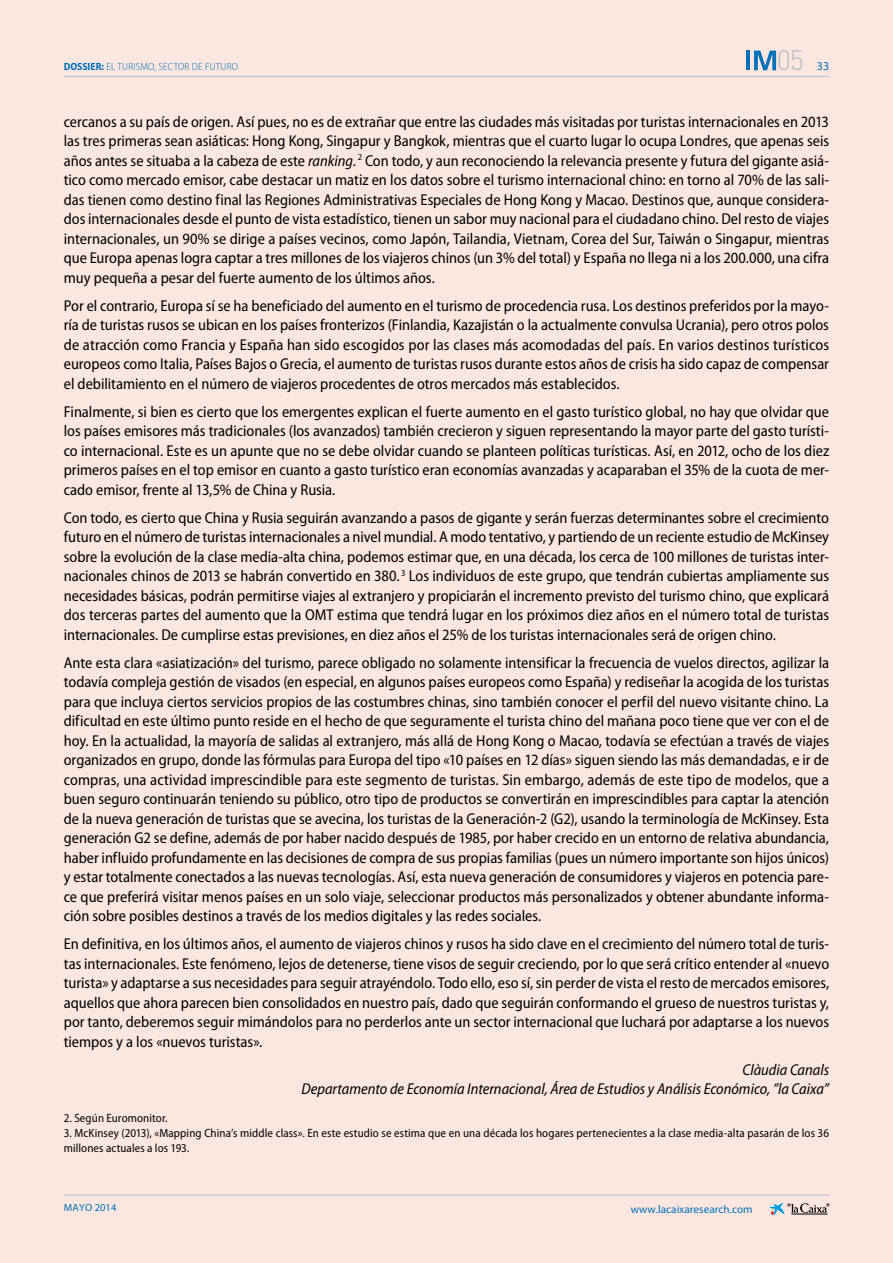
<style>
.page{position:relative;width:893px;height:1263px;background:#fff}
.page>*{position:absolute;margin:0;border:0;box-sizing:border-box;transform-origin:0 0}
.t1{font:300 27.6px "DIN Pro";color:#b2bdc2}
.t2{font:semi-condensed 15.75px/19.5px "Myriad Pro";letter-spacing:-.005em;color:#000;text-align:justify}
.t3{font:italic semi-condensed 15.75px/19.5px "Myriad Pro";color:#000;text-align:right}
.t4{font:semi-condensed 12px/15px "Myriad Pro";letter-spacing:.01em;color:#000}
.t5{font:12px "Myriad Pro";color:#0070ba}
.t6{font:11.25px "Myriad Pro";color:#0070ba}
.t7{font:300 semi-condensed 10.5px "Myriad Pro";letter-spacing:.02em;color:#0070ba}
.t8{font:10.5px "Myriad Pro";letter-spacing:.01em;color:#0070ba}
.s1{font-weight:700}
.s2{font-style:italic}
</style>
<div class="page">
<div style="left:1px;top:0;width:892px;height:1263px;background:#fce7e0"></div>
<svg style="left:0;top:0;width:1px;height:1263px"></svg>
<hr style="left:64px;top:76px;width:765px;height:1px;background:#b2bdc2">
<hr style="left:64px;top:1195px;width:765px;height:1px;background:#b2bdc2">
<svg style="left:769px;top:1203px;width:60px;height:12px"></svg>
<svg style="left:754px;top:51px;width:22px;height:19px"></svg>
<hr style="left:746px;top:51px;width:4px;height:19px;background:#0070ba">
<h1 class="t1" style="left:777px;top:42px;width:29px">05</h1>
<p class="t7" style="left:64px;top:61px;width:176px"><span class="s1">DOSSIER:</span> EL TURISMO, SECTOR DE FUTURO</p>
<p class="t5" style="left:817px;top:60px;width:14px">33</p>
<p class="t2" style="left:64px;top:112px;width:767px">cercanos a su país de origen. Así pues, no es de extrañar que entre las ciudades más visitadas por turistas internacionales en 2013 las tres primeras sean asiáticas: Hong Kong, Singapur y Bangkok, mientras que el cuarto lugar lo ocupa Londres, que apenas seis años antes se situaba a la cabeza de este <span class="s2">ranking</span>. <sup>2</sup> Con todo, y aun reconociendo la relevancia presente y futura del gigante asiá&shy;tico como mercado emisor, cabe destacar un matiz en los datos sobre el turismo internacional chino: en torno al 70% de las sali&shy;das tienen como destino final las Regiones Administrativas Especiales de Hong Kong y Macao. Destinos que, aunque considera&shy;dos internacionales desde el punto de vista estadístico, tienen un sabor muy nacional para el ciudadano chino. Del resto de viajes internacionales, un 90% se dirige a países vecinos, como Japón, Tailandia, Vietnam, Corea del Sur, Taiwán o Singapur, mientras que Europa apenas logra captar a tres millones de los viajeros chinos (un 3% del total) y España no llega ni a los 200.000, una cifra muy pequeña a pesar del fuerte aumento de los últimos años.</p>
<p class="t2" style="left:64px;top:296px;width:767px">Por el contrario, Europa sí se ha beneficiado del aumento en el turismo de procedencia rusa. Los destinos preferidos por la mayo&shy;ría de turistas rusos se ubican en los países fronterizos (Finlandia, Kazajistán o la actualmente convulsa Ucrania), pero otros polos de atracción como Francia y España han sido escogidos por las clases más acomodadas del país. En varios destinos turísticos europeos como Italia, Países Bajos o Grecia, el aumento de turistas rusos durante estos años de crisis ha sido capaz de compensar el debilitamiento en el número de viajeros procedentes de otros mercados más establecidos.</p>
<p class="t2" style="left:64px;top:402px;width:767px">Finalmente, si bien es cierto que los emergentes explican el fuerte aumento en el gasto turístico global, no hay que olvidar que los países emisores más tradicionales (los avanzados) también crecieron y siguen representando la mayor parte del gasto turísti&shy;co internacional. Este es un apunte que no se debe olvidar cuando se planteen políticas turísticas. Así, en 2012, ocho de los diez primeros países en el top emisor en cuanto a gasto turístico eran economías avanzadas y acaparaban el 35% de la cuota de mer&shy;cado emisor, frente al 13,5% de China y Rusia.</p>
<p class="t2" style="left:64px;top:508px;width:767px">Con todo, es cierto que China y Rusia seguirán avanzando a pasos de gigante y serán fuerzas determinantes sobre el crecimiento futuro en el número de turistas internacionales a nivel mundial. A modo tentativo, y partiendo de un reciente estudio de McKinsey sobre la evolución de la clase media-alta china, podemos estimar que, en una década, los cerca de 100 millones de turistas inter&shy;nacionales chinos de 2013 se habrán convertido en 380. <sup>3</sup> Los individuos de este grupo, que tendrán cubiertas ampliamente sus necesidades básicas, podrán permitirse viajes al extranjero y propiciarán el incremento previsto del turismo chino, que explicará dos terceras partes del aumento que la OMT estima que tendrá lugar en los próximos diez años en el número total de turistas internacionales. De cumplirse estas previsiones, en diez años el 25% de los turistas internacionales será de origen chino.</p>
<p class="t2" style="left:64px;top:653px;width:767px">Ante esta clara «asiatización» del turismo, parece obligado no solamente intensificar la frecuencia de vuelos directos, agilizar la todavía compleja gestión de visados (en especial, en algunos países europeos como España) y rediseñar la acogida de los turistas para que incluya ciertos servicios propios de las costumbres chinas, sino también conocer el perfil del nuevo visitante chino. La dificultad en este último punto reside en el hecho de que seguramente el turista chino del mañana poco tiene que ver con el de hoy. En la actualidad, la mayoría de salidas al extranjero, más allá de Hong Kong o Macao, todavía se efectúan a través de viajes organizados en grupo, donde las fórmulas para Europa del tipo «10 países en 12 días» siguen siendo las más demandadas, e ir de compras, una actividad imprescindible para este segmento de turistas. Sin embargo, además de este tipo de modelos, que a buen seguro continuarán teniendo su público, otro tipo de productos se convertirán en imprescindibles para captar la atención de la nueva generación de turistas que se avecina, los turistas de la Generación-2 (G2), usando la terminología de McKinsey. Esta generación G2 se define, además de por haber nacido después de 1985, por haber crecido en un entorno de relativa abundancia, haber influido profundamente en las decisiones de compra de sus propias familias (pues un número importante son hijos únicos) y estar totalmente conectados a las nuevas tecnologías. Así, esta nueva generación de consumidores y viajeros en potencia pare&shy;ce que preferirá visitar menos países en un solo viaje, seleccionar productos más personalizados y obtener abundante informa&shy;ción sobre posibles destinos a través de los medios digitales y las redes sociales.</p>
<p class="t2" style="left:64px;top:934px;width:767px">En definitiva, en los últimos años, el aumento de viajeros chinos y rusos ha sido clave en el crecimiento del número total de turis&shy;tas internacionales. Este fenómeno, lejos de detenerse, tiene visos de seguir creciendo, por lo que será crítico entender al «nuevo turista» y adaptarse a sus necesidades para seguir atrayéndolo. Todo ello, eso sí, sin perder de vista el resto de mercados emisores, aquellos que ahora parecen bien consolidados en nuestro país, dado que seguirán conformando el grueso de nuestros turistas y, por tanto, deberemos seguir mimándolos para no perderlos ante un sector internacional que luchará por adaptarse a los nuevos tiempos y a los «nuevos turistas».</p>
<p class="t3" style="left:301px;top:1060px;width:529px">Clàudia Canals<br>Departamento de Economía Internacional, Área de Estudios y Análisis Económico, ”la Caixa”</p>
<p class="t4" style="left:64px;top:1111px;width:105px">2. Según Euromonitor.</p>
<p class="t4" style="left:64px;top:1126px;width:767px">3. McKinsey (2013), «Mapping China’s middle class». En este estudio se estima que en una década los hogares pertenecientes a la clase media-alta pasarán de los 36 millones actuales a los 193.</p>
<p class="t8" style="left:64px;top:1202px;width:54px">mayo 2014</p>
<p class="t6" style="left:631px;top:1203px;width:123px">www.lacaixaresearch.com</p>
</div>
